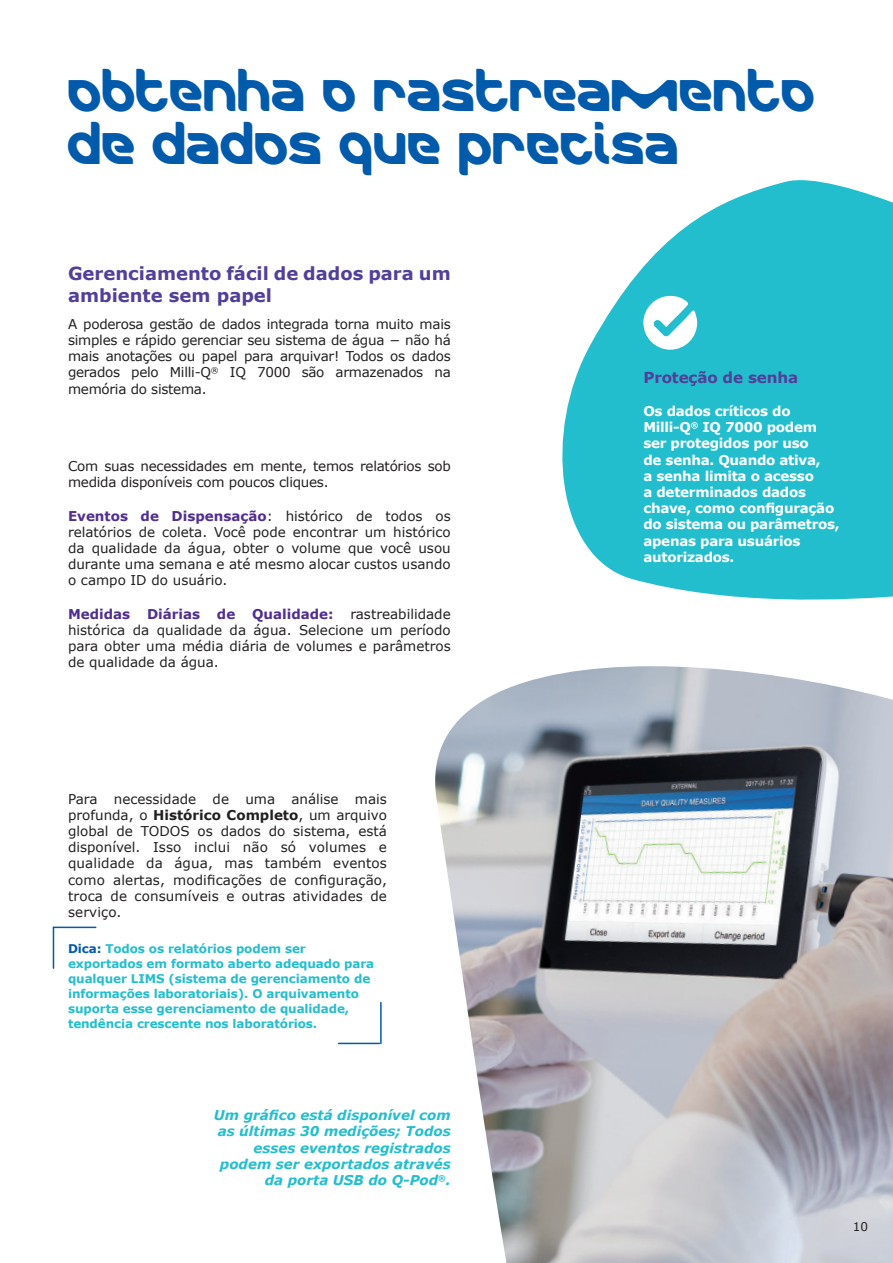
<style>
.page{position:relative;width:893px;height:1263px;background:#fff}
.page>*{position:absolute;margin:0;border:0;box-sizing:border-box;transform-origin:0 0}
.t1{font:45px/52.5px "Merck";color:#015aaa}
.t2{font:700 18px/22.5px "Verdana";color:#523f9a}
.t3{font:700 15.15px "Verdana";letter-spacing:-.01em;color:#523f9a}
.t4{font:13.5px/16.2px "Verdana";color:#231f20;text-align:justify}
.t5{font:700 13.5px/16.2px "Verdana";letter-spacing:-.02em;color:#fff}
.t6{font:italic 700 13.5px/16.2px "Verdana";color:#23bece;text-align:right}
.t7{font:13.5px/16.2px "Verdana";letter-spacing:-.02em;color:#231f20}
.t8{font:700 12px/15px "Verdana";letter-spacing:-.01em;color:#23bece}
.t9{font:12px "Verdana";color:#231f20}
.s1{font-weight:700;color:#502e92}
.s2{font-weight:700}
.s3{color:#015aaa}
</style>
<div class="page">
<img style="left:435px;top:666px;width:458px;height:597px">
<svg style="left:562px;top:180px;width:331px;height:420px;fill:#23bece"></svg>
<hr style="left:53px;top:927px;width:1px;height:41px;background:#015aaa">
<hr style="left:53px;top:927px;width:43px;height:1px;background:#015aaa">
<hr style="left:380px;top:1003px;width:2px;height:40px;background:#015aaa">
<hr style="left:339px;top:1043px;width:40px;height:1px;background:#015aaa">
<svg style="left:643px;top:296px;width:54px;height:54px"></svg>
<h1 class="t1" style="left:68px;top:69px;width:749px">Obtenha o rastreamento de dados que precisa</h1>
<h2 class="t2" style="left:68px;top:263px;width:384px">Gerenciamento fácil de dados para um ambiente sem papel</h2>
<p class="t4" style="left:68px;top:317px;width:384px">A poderosa gestão de dados integrada torna muito mais simples e rápido gerenciar seu sistema de água − não há mais anotações ou papel para arquivar! Todos os dados gerados pelo Milli-Q<sup>®</sup> IQ 7000 são armazenados na memória do sistema.</p>
<p class="t7" style="left:68px;top:458px;width:384px">Com suas necessidades em mente, temos relatórios sob medida disponíveis com poucos cliques.</p>
<p class="t4" style="left:68px;top:507px;width:384px"><span class="s1">Eventos de Dispensação</span>: histórico de todos os relatórios de coleta. Você pode encontrar um histórico da qualidade da água, obter o volume que você usou durante uma semana e até mesmo alocar custos usando o campo ID do usuário.</p>
<p class="t4" style="left:68px;top:605px;width:384px"><span class="s1">Medidas Diárias de Qualidade:</span> rastreabilidade histórica da qualidade da água. Selecione um período para obter uma média diária de volumes e parâmetros de qualidade da água.</p>
<p class="t3" style="left:643px;top:370px;width:156px">Proteção de senha</p>
<p class="t5" style="left:643px;top:403px;width:198px">Os dados críticos do<br>Milli-Q<sup>®</sup> IQ 7000 podem ser protegidos por uso<br>de senha. Quando ativa,<br>a senha limita o acesso<br>a determinados dados chave, como configuração do sistema ou parâmetros, apenas para usuários autorizados.</p>
<p class="t4" style="left:68px;top:791px;width:320px">Para necessidade de uma análise mais profunda, o <span class="s2">Histórico Completo</span>, um arquivo global de TODOS os dados do sistema, está disponível. Isso inclui não só volumes e qualidade da água, mas também eventos como alertas, modificações de configuração, troca de consumíveis e outras atividades de serviço.</p>
<p class="t8" style="left:68px;top:942px;width:308px"><span class="s3">Dica:</span> Todos os relatórios podem ser exportados em formato aberto adequado para qualquer LIMS (sistema de gerenciamento de informações laboratoriais). O arquivamento suporta esse gerenciamento de qualidade, tendência crescente nos laboratórios.</p>
<p class="t6" style="left:214px;top:1107px;width:238px">Um gráfico está disponível com as últimas 30 medições; Todos esses eventos registrados podem ser exportados através da porta USB do Q-Pod<sup>®</sup>.</p>
<p class="t9" style="left:853px;top:1218px;width:17px">10</p>
</div>
